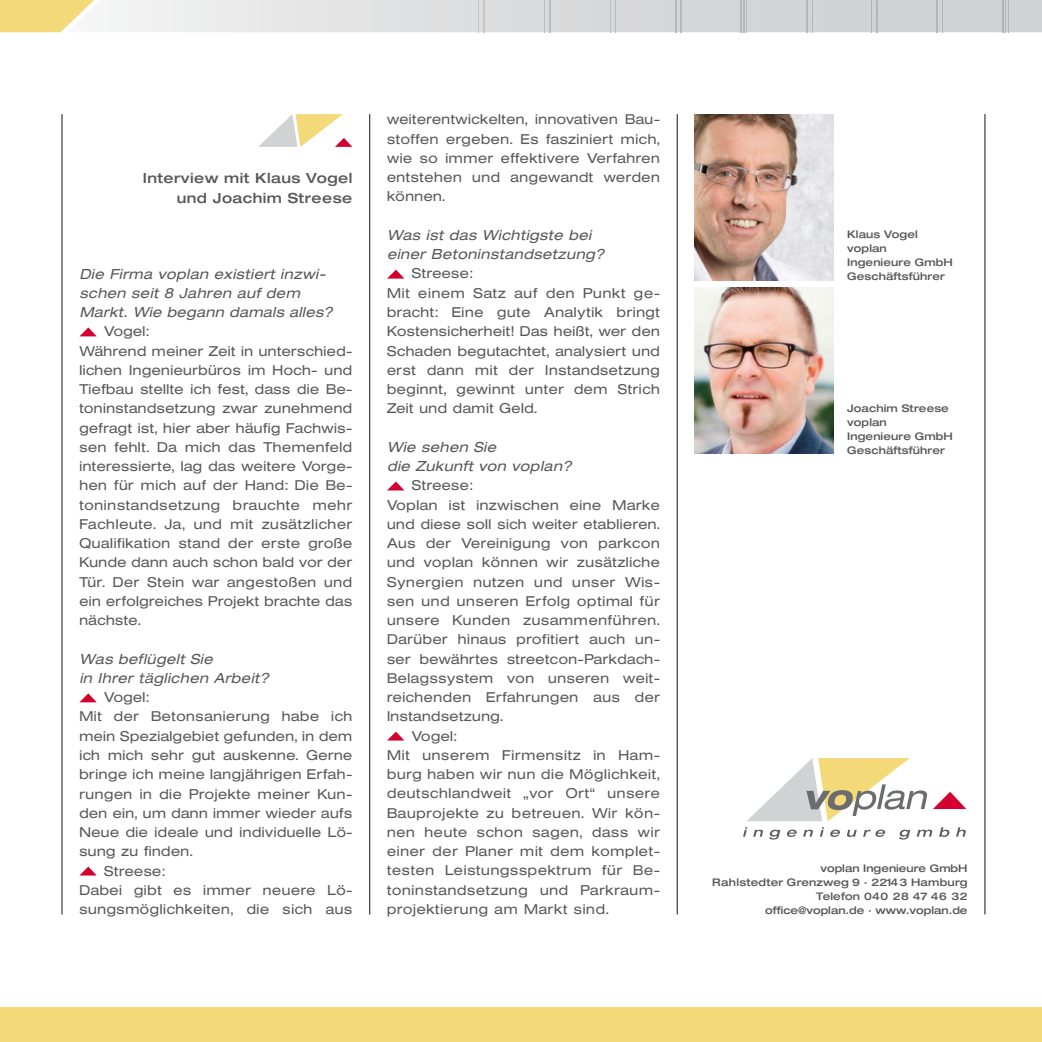
<style>
.page{position:relative;width:1042px;height:1042px;background:#fff}
.page>*{position:absolute;margin:0;border:0;box-sizing:border-box;transform-origin:0 0}
.t1{font:300 14px/19.2px "Helvetica Extended BQ";letter-spacing:.04em;color:#58585a}
.t2{font:italic expanded 14px/19.2px "Helvetica Neue";letter-spacing:.03em;color:#58585a}
.t3{font:500 expanded 14px/19.2px "Helvetica Neue";letter-spacing:.03em;color:#58585a;text-align:right}
.t4{font:500 expanded 10.5px/14px "Helvetica Neue";letter-spacing:.01em;color:#58585a}
</style>
<div class="page">
<hr style="left:61px;top:114px;width:2px;height:800px;background:#4b4b4d">
<hr style="left:369px;top:114px;width:1px;height:800px;background:#4b4b4d">
<hr style="left:676px;top:114px;width:2px;height:800px;background:#4b4b4d">
<hr style="left:984px;top:114px;width:1px;height:800px;background:#4b4b4d">
<div style="left:0;top:1007px;width:1042px;height:35px;background:#f4d978"></div>
<svg style="left:0;top:0;width:94px;height:32px"></svg>
<div style="left:545px;top:0;width:497px;height:32px;background:#d3d4d5"></div>
<hr style="left:1005px;top:0;width:1px;height:32px;background:#b3b4b6">
<hr style="left:544px;top:0;width:1px;height:32px;background:#b9bbbc">
<hr style="left:550px;top:0;width:1px;height:32px;background:#b9bbbc">
<hr style="left:610px;top:0;width:1px;height:32px;background:#b8b9bb">
<hr style="left:615px;top:0;width:1px;height:32px;background:#b8b9bb">
<hr style="left:675px;top:0;width:1px;height:32px;background:#b6b7b9">
<hr style="left:681px;top:0;width:1px;height:32px;background:#b6b7b9">
<hr style="left:741px;top:0;width:1px;height:32px;background:#b5b7b8">
<hr style="left:746px;top:0;width:1px;height:32px;background:#b5b7b8">
<hr style="left:806px;top:0;width:1px;height:32px;background:#b5b6b7">
<hr style="left:812px;top:0;width:1px;height:32px;background:#b4b5b7">
<hr style="left:871px;top:0;width:1px;height:32px;background:#b4b5b7">
<hr style="left:877px;top:0;width:1px;height:32px;background:#b4b5b7">
<hr style="left:937px;top:0;width:1px;height:32px;background:#b3b4b6">
<hr style="left:942px;top:0;width:1px;height:32px;background:#b3b4b6">
<hr style="left:1002px;top:0;width:1px;height:32px;background:#b3b4b6">
<hr style="left:1008px;top:0;width:1px;height:32px;background:#b3b4b6">
<svg style="left:481px;top:0;width:1px;height:32px"></svg>
<hr style="left:478px;top:0;width:1px;height:32px;background:#c4c6c7">
<hr style="left:483px;top:0;width:1px;height:32px;background:#c4c5c6">
<svg style="left:747px;top:758px;width:180px;height:63px"></svg>
<svg style="left:933px;top:792px;width:33px;height:17px"></svg>
<svg style="left:743px;top:827px;width:223px;height:12px"></svg>
<img style="left:694px;top:288px;width:139px;height:166px">
<img style="left:694px;top:114px;width:139px;height:166px">
<svg style="left:258px;top:114px;width:94px;height:33px"></svg>
<svg style="left:80px;top:327px;width:17px;height:9px"></svg>
<svg style="left:387px;top:270px;width:17px;height:9px"></svg>
<svg style="left:80px;top:693px;width:17px;height:9px"></svg>
<svg style="left:387px;top:481px;width:17px;height:9px"></svg>
<svg style="left:80px;top:866px;width:16px;height:9px"></svg>
<svg style="left:387px;top:731px;width:17px;height:9px"></svg>
<p class="t3" style="left:143px;top:168px;width:211px">Interview mit Klaus Vogel und Joachim Streese</p>
<p class="t2" style="left:79px;top:264px;width:255px">Die Firma voplan existiert inzwi&shy;schen seit 8 Jahren auf dem<br>Markt. Wie begann damals alles?</p>
<p class="t1" style="left:79px;top:322px;width:274px;text-indent:25px">Vogel:<br>Während meiner Zeit in unterschied&shy;lichen Ingenieurbüros im Hoch- und<br>Tiefbau stellte ich fest, dass die Be&shy;toninstandsetzung zwar zunehmend gefragt ist, hier aber häufig Fachwis&shy;sen fehlt. Da mich das Themenfeld interessierte, lag das weitere Vorge&shy;hen für mich auf der Hand: Die Be&shy;toninstandsetzung brauchte mehr<br>Fachleute. Ja, und mit zusätzlicher<br>Qualifikation stand der erste große<br>Kunde dann auch schon bald vor der<br>Tür. Der Stein war angestoßen und ein erfolgreiches Projekt brachte das nächste.</p>
<p class="t2" style="left:79px;top:649px;width:191px">Was beflügelt Sie<br>in Ihrer täglichen Arbeit?</p>
<p class="t1" style="left:104px;top:688px;width:46px">Vogel:</p>
<p class="t1" style="left:79px;top:707px;width:274px">Mit der Betonsanierung habe ich</p>
<p class="t1" style="left:79px;top:726px;width:274px">mein Spezialgebiet gefunden, in dem</p>
<p class="t1" style="left:79px;top:746px;width:274px">ich mich sehr gut auskenne. Gerne</p>
<p class="t1" style="left:79px;top:765px;width:274px">bringe ich meine langjährigen Erfah-</p>
<p class="t1" style="left:79px;top:784px;width:274px">rungen in die Projekte meiner Kun-</p>
<p class="t1" style="left:79px;top:803px;width:274px">den ein, um dann immer wieder aufs</p>
<p class="t1" style="left:79px;top:823px;width:274px">Neue die ideale und individuelle Lö-</p>
<p class="t1" style="left:79px;top:842px;width:115px">sung zu finden.</p>
<p class="t1" style="left:104px;top:861px;width:62px">Streese:</p>
<p class="t1" style="left:79px;top:880px;width:274px">Dabei gibt es immer neuere Lö-</p>
<p class="t1" style="left:79px;top:900px;width:274px">sungsmöglichkeiten, die sich aus</p>
<p class="t1" style="left:387px;top:110px;width:274px;text-align:justify">weiterentwickelten, innovativen Bau&shy;stoffen ergeben. Es fasziniert mich, wie so immer effektivere Verfahren entstehen und angewandt werden können.</p>
<p class="t2" style="left:387px;top:225px;width:219px">Was ist das Wichtigste bei einer Betoninstandsetzung?</p>
<p class="t1" style="left:387px;top:264px;width:274px;text-indent:25px">Streese:<br>Mit einem Satz auf den Punkt ge&shy;bracht: Eine gute Analytik bringt<br>Kostensicherheit! Das heißt, wer den<br>Schaden begutachtet, analysiert und erst dann mit der Instandsetzung beginnt, gewinnt unter dem Strich<br>Zeit und damit Geld.</p>
<p class="t2" style="left:387px;top:437px;width:186px">Wie sehen Sie<br>die Zukunft von voplan?</p>
<p class="t1" style="left:412px;top:476px;width:62px">Streese:</p>
<p class="t1" style="left:387px;top:495px;width:274px">Voplan ist inzwischen eine Marke</p>
<p class="t1" style="left:387px;top:514px;width:274px">und diese soll sich weiter etablieren.</p>
<p class="t1" style="left:387px;top:534px;width:274px">Aus der Vereinigung von parkcon</p>
<p class="t1" style="left:387px;top:553px;width:274px">und voplan können wir zusätzliche</p>
<p class="t1" style="left:387px;top:572px;width:274px">Synergien nutzen und unser Wis-</p>
<p class="t1" style="left:387px;top:591px;width:274px">sen und unseren Erfolg optimal für</p>
<p class="t1" style="left:387px;top:611px;width:274px">unsere Kunden zusammenführen.</p>
<p class="t1" style="left:387px;top:630px;width:274px">Darüber hinaus profitiert auch un-</p>
<p class="t1" style="left:387px;top:649px;width:274px">ser bewährtes streetcon-Parkdach-</p>
<p class="t1" style="left:387px;top:668px;width:274px">Belagssystem von unseren weit-</p>
<p class="t1" style="left:387px;top:688px;width:274px">reichenden Erfahrungen aus der</p>
<p class="t1" style="left:387px;top:707px;width:118px">Instandsetzung.</p>
<p class="t1" style="left:412px;top:726px;width:46px">Vogel:</p>
<p class="t1" style="left:387px;top:745px;width:274px">Mit unserem Firmensitz in Ham-</p>
<p class="t1" style="left:387px;top:765px;width:274px">burg haben wir nun die Möglichkeit,</p>
<p class="t1" style="left:387px;top:784px;width:274px">deutschlandweit „vor Ort“ unsere</p>
<p class="t1" style="left:387px;top:803px;width:274px">Bauprojekte zu betreuen. Wir kön-</p>
<p class="t1" style="left:387px;top:822px;width:274px">nen heute schon sagen, dass wir</p>
<p class="t1" style="left:387px;top:842px;width:274px">einer der Planer mit dem komplet-</p>
<p class="t1" style="left:387px;top:861px;width:274px">testen Leistungsspektrum für Be-</p>
<p class="t1" style="left:387px;top:880px;width:274px">toninstandsetzung und Parkraum-</p>
<p class="t1" style="left:387px;top:899px;width:223px">projektierung am Markt sind.</p>
<p class="t4" style="left:847px;top:227px;width:107px">Klaus Vogel voplan<br>Ingenieure GmbH<br>Geschäftsführer</p>
<p class="t4" style="left:847px;top:401px;width:107px">Joachim Streese voplan<br>Ingenieure GmbH<br>Geschäftsführer</p>
<p class="t4" style="left:712px;top:861px;width:257px;text-align:right">voplan Ingenieure GmbH<br>Rahlstedter Grenzweg 9 · 22143 Hamburg<br>Telefon 040 28 47 46 32<br>office@voplan.de · www.voplan.de</p>
</div>
